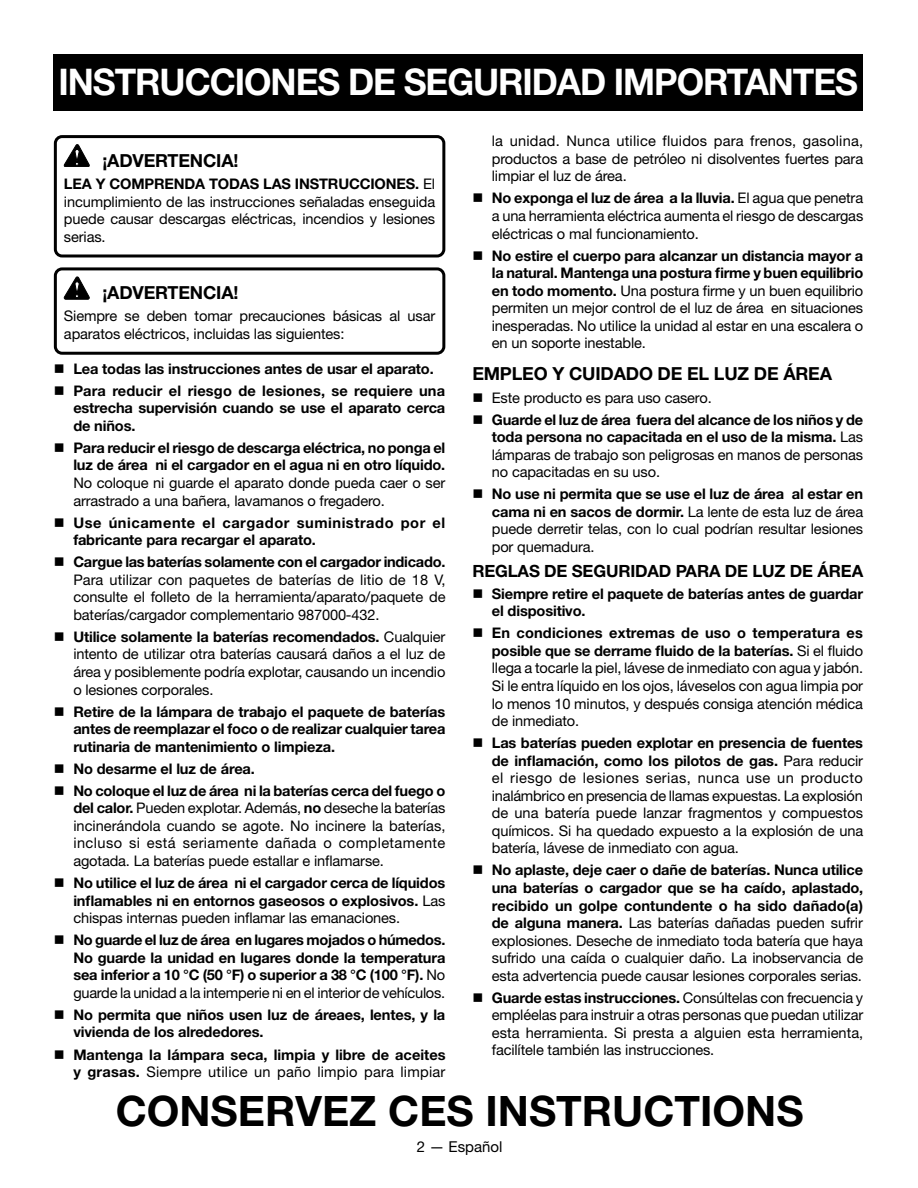
<style>
.page{position:relative;width:918px;height:1188px;background:#fff}
.page>*{position:absolute;margin:0;border:0;box-sizing:border-box;transform-origin:0 0}
.Heading_2{font:700 42px "Helvetica Neue LT Std";color:#000}
.HEADING_for_BLOWER{font:700 36.75px "Helvetica Neue LT Std";letter-spacing:-.03em;color:#fff;scale:.96 1}
.Heading_2-2{font:700 18px "Helvetica Neue LT Std";letter-spacing:-.01em;color:#000}
.Warning{font:700 18px "Helvetica Neue LT Std";letter-spacing:-.01em;color:#000}
.Heading_2-3{font:700 16.8px "Helvetica Neue LT Std";letter-spacing:-.01em;color:#000}
.t1{font:15px "Helvetica Neue LT Std";color:#000}
.Warning_text{font:14.7px/17.5px "Helvetica Neue LT Std";letter-spacing:-.01em;color:#000;text-align:justify}
.t2{font:700 14.7px/17.5px "Helvetica Neue LT Std";letter-spacing:-.01em;color:#000;text-align:justify}
.t3{font:700 14.7px/17.5px "Helvetica Neue LT Std";letter-spacing:.035em;color:#000}
.s1{font-weight:700}
.s2{font-weight:400}
</style>
<div class="page">
<div style="left:53px;top:54px;width:810px;height:56px;background:#000"></div>
<div style="left:54px;top:135px;width:391px;height:122px;border:3px solid #000;border-radius:7px"></div>
<div style="left:54px;top:267px;width:391px;height:88px;border:3px solid #000;border-radius:7px"></div>
<svg style="left:64px;top:144px;width:25px;height:23px"></svg>
<svg style="left:64px;top:277px;width:25px;height:22px"></svg>
<p class="HEADING_for_BLOWER" style="left:58px;top:59px;width:835px">INSTRUCCIONES DE SEGURIDAD IMPORTANTES</p>
<p class="Warning" style="left:102px;top:149px;width:138px">¡ADVERTENCIA!</p>
<p class="Warning_text" style="left:64px;top:175px;width:373px"><span class="s1">LEA Y COMPRENDA TODAS LAS INSTRUCCIONES.</span> El incumplimiento de las instrucciones señaladas enseguida puede causar descargas eléctricas, incendios y lesiones serias.</p>
<p class="Warning" style="left:102px;top:282px;width:138px">¡ADVERTENCIA!</p>
<p class="Warning_text" style="left:64px;top:307px;width:373px">Siempre se deben tomar precauciones básicas al usar aparatos eléctricos, incluidas las siguientes:</p>
<p class="t2" style="left:73px;top:359px;width:362px">Lea todas las instrucciones antes de usar el aparato.</p>
<p class="t2" style="left:73px;top:381px;width:374px">Para reducir el riesgo de lesiones, se requiere una estrecha supervisión cuando se use el aparato cerca de niños.</p>
<p class="t2" style="left:73px;top:439px;width:374px">Para reducir el riesgo de descarga eléctrica, no ponga el luz de área ni el cargador en el agua ni en otro líquido.<br><span class="s2">No coloque ni guarde el aparato donde pueda caer o ser arrastrado a una bañera, lavamanos o fregadero.</span></p>
<p class="t3" style="left:73px;top:513px;width:374px">Use únicamente el cargador suministrado por el fabricante para recargar el aparato.</p>
<p class="Warning_text" style="left:73px;top:553px;width:374px"><span class="s1">Cargue las baterías solamente con el cargador indicado.<br></span>Para utilizar con paquetes de baterías de litio de 18 V, consulte el folleto de la herramienta/aparato/paquete de baterías/cargador complementario 987000-432.</p>
<p class="Warning_text" style="left:73px;top:628px;width:374px"><span class="s1">Utilice solamente la baterías recomendados.</span> Cualquier intento de utilizar otra baterías causará daños a el luz de área y posiblemente podría explotar, causando un incendio o lesiones corporales.</p>
<p class="t2" style="left:73px;top:702px;width:374px">Retire de la lámpara de trabajo el paquete de baterías antes de reemplazar el foco o de realizar cualquier tarea rutinaria de mantenimiento o limpieza.</p>
<p class="t2" style="left:73px;top:759px;width:183px">No desarme el luz de área.</p>
<p class="Warning_text" style="left:73px;top:781px;width:374px"><span class="s1">No coloque el luz de área ni la baterías cerca del fuego o del calor.</span> Pueden explotar. Además, <span class="s1">no</span> deseche la baterías incinerándola cuando se agote. No incinere la baterías, incluso si está seriamente dañada o completamente agotada. La baterías puede estallar e inflamarse.</p>
<p class="t2" style="left:73px;top:874px;width:374px">No utilice el luz de área ni el cargador cerca de líquidos inflamables ni en entornos gaseosos o explosivos. <span class="s2">Las chispas internas pueden inflamar las emanaciones.</span></p>
<p class="t2" style="left:73px;top:931px;width:374px">No guarde el luz de área en lugares mojados o húmedos.<br>No guarde la unidad en lugares donde la temperatura sea inferior a 10 °C (50 °F) o superior a 38 °C (100 °F). <span class="s2">No guarde la unidad a la intemperie ni en el interior de vehículos.</span></p>
<p class="t2" style="left:73px;top:1006px;width:374px">No permita que niños usen luz de áreaes, lentes, y la vivienda de los alrededores.</p>
<p class="t2" style="left:73px;top:1045px;width:374px">Mantenga la lámpara seca, limpia y libre de aceites y grasas. <span class="s2">Siempre utilice un paño limpio para limpiar</span></p>
<p class="Warning_text" style="left:492px;top:132px;width:373px">la unidad. Nunca utilice fluidos para frenos, gasolina, productos a base de petróleo ni disolventes fuertes para limpiar el luz de área.</p>
<p class="Warning_text" style="left:492px;top:189px;width:373px"><span class="s1">No exponga el luz de área a la lluvia.</span> El agua que penetra a una herramienta eléctrica aumenta el riesgo de descargas eléctricas o mal funcionamiento.</p>
<p class="Warning_text" style="left:492px;top:246px;width:373px"><span class="s1">No estire el cuerpo para alcanzar un distancia mayor a la natural. Mantenga una postura firme y buen equilibrio en todo momento.</span> Una postura firme y un buen equilibrio permiten un mejor control de el luz de área en situaciones inesperadas. No utilice la unidad al estar en una escalera o en un soporte inestable.</p>
<p class="Heading_2-2" style="left:472px;top:363px;width:361px">EMPLEO Y CUIDADO DE EL LUZ DE ÁREA</p>
<p class="Warning_text" style="left:492px;top:388px;width:221px">Este producto es para uso casero.</p>
<p class="t2" style="left:492px;top:410px;width:373px">Guarde el luz de área fuera del alcance de los niños y de toda persona no capacitada en el uso de la misma. <span class="s2">Las lámparas de trabajo son peligrosas en manos de personas no capacitadas en su uso.</span></p>
<p class="Warning_text" style="left:492px;top:485px;width:373px"><span class="s1">No use ni permita que se use el luz de área al estar en cama ni en sacos de dormir.</span> La lente de esta luz de área puede derretir telas, con lo cual podrían resultar lesiones por quemadura.</p>
<p class="Heading_2-3" style="left:472px;top:560px;width:392px">REGLAS DE SEGURIDAD PARA DE LUZ DE ÁREA</p>
<p class="t2" style="left:492px;top:584px;width:373px">Siempre retire el paquete de baterías antes de guardar el dispositivo.</p>
<p class="Warning_text" style="left:492px;top:624px;width:373px"><span class="s1">En condiciones extremas de uso o temperatura es posible que se derrame fluido de la baterías.</span> Si el fluido llega a tocarle la piel, lávese de inmediato con agua y jabón.<br>Si le entra líquido en los ojos, láveselos con agua limpia por lo menos 10 minutos, y después consiga atención médica de inmediato.</p>
<p class="Warning_text" style="left:492px;top:734px;width:373px"><span class="s1">Las baterías pueden explotar en presencia de fuentes de inflamación, como los pilotos de gas.</span> Para reducir el riesgo de lesiones serias, nunca use un producto inalámbrico en presencia de llamas expuestas. La explosión de una batería puede lanzar fragmentos y compuestos químicos. Si ha quedado expuesto a la explosión de una batería, lávese de inmediato con agua.</p>
<p class="Warning_text" style="left:492px;top:861px;width:373px"><span class="s1">No aplaste, deje caer o dañe de baterías. Nunca utilice una baterías o cargador que se ha caído, aplastado, recibido un golpe contundente o ha sido dañado(a) de alguna manera.</span> Las baterías dañadas pueden sufrir explosiones. Deseche de inmediato toda batería que haya sufrido una caída o cualquier daño. La inobservancia de esta advertencia puede causar lesiones corporales serias.</p>
<p class="Warning_text" style="left:492px;top:988px;width:373px"><span class="s1">Guarde estas instrucciones.</span> Consúltelas con frecuencia y empléelas para instruir a otras personas que puedan utilizar esta herramienta. Si presta a alguien esta herramienta, facilítele también las instrucciones.</p>
<p class="Heading_2" style="left:116px;top:1085px;width:689px">CONSERVEZ CES INSTRUCTIONS</p>
<p class="t1" style="left:417px;top:1138px;width:87px">2 — Español</p>
</div>
